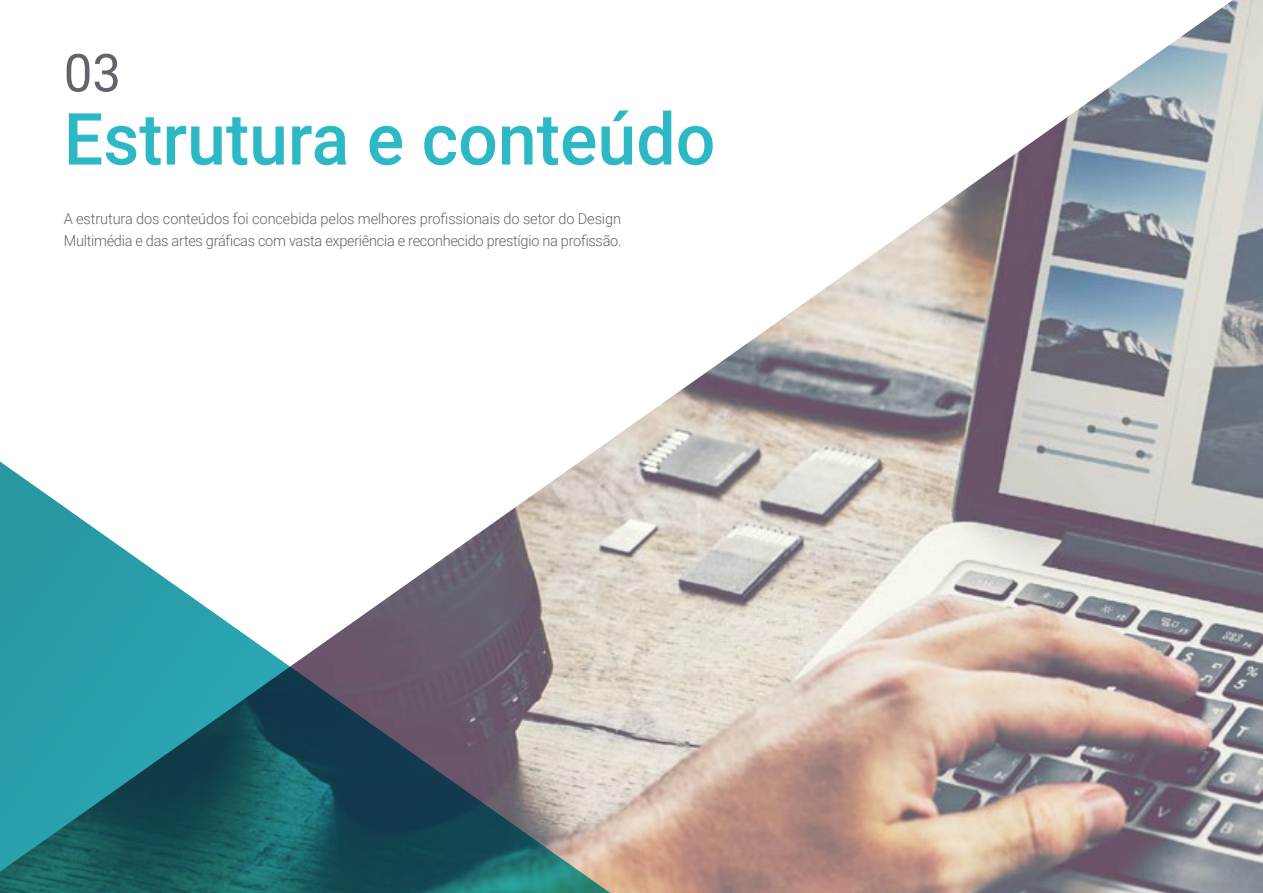
<style>
.page{position:relative;width:1263px;height:893px;background:#fff}
.page>*{position:absolute;margin:0;border:0;box-sizing:border-box;transform-origin:0 0}
.t1{font:500 72px "Roboto";color:#2db8c5}
.t2{font:52.5px "Roboto";color:#61646a}
.t3{font:300 15px/22.5px "Roboto";letter-spacing:-.02em;color:#61646a}
</style>
<div class="page">
<img style="left:602px;top:0;width:661px;height:893px">
<svg style="left:0;top:446px;width:640px;height:447px"></svg>
<h2 class="t2" style="left:64px;top:36px;width:59px">03</h2>
<h1 class="t1" style="left:64px;top:89px;width:653px">Estrutura e conteúdo</h1>
<p class="t3" style="left:64px;top:207px;width:559px">A estrutura dos conteúdos foi concebida pelos melhores profissionais do setor do Design<br>Multimédia e das artes gráficas com vasta experiência e reconhecido prestígio na profissão.</p>
</div>
